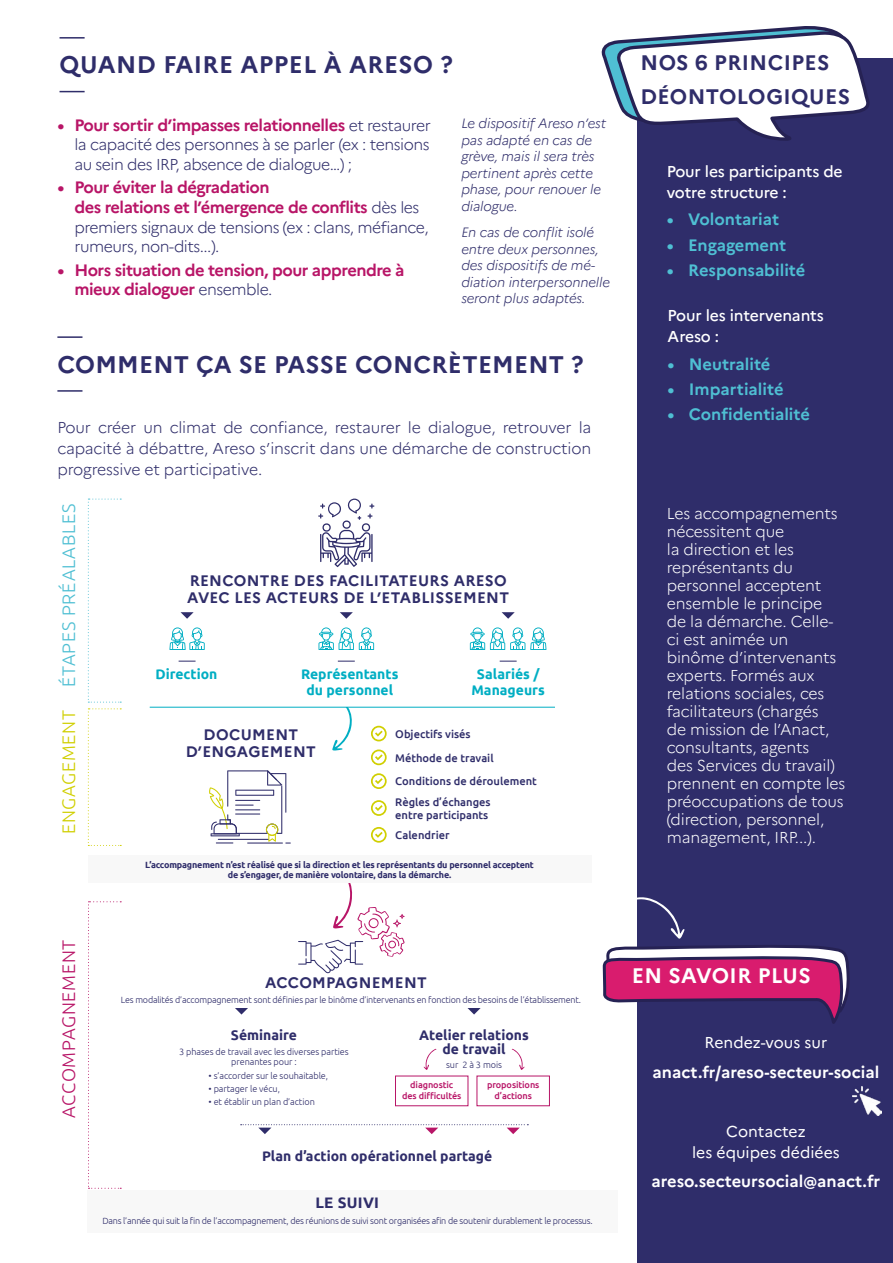
<style>
.page{position:relative;width:893px;height:1263px;background:#fff}
.page>*{position:absolute;margin:0;border:0;box-sizing:border-box;transform-origin:0 0}
.t1{font:700 24px "Marianne";letter-spacing:.01em;color:#2f2d6a}
.t2{font:700 21px/34.5px "Marianne";letter-spacing:.02em;color:#2f2d6a}
.t3{font:700 21px "Marianne";letter-spacing:.02em;color:#fff}
.t4{font:300 18.3px "Ubuntu";letter-spacing:.04em;color:#4fbfd3}
.t5{font:300 18.3px "Ubuntu";letter-spacing:.04em;color:#b81567}
.t6{font:300 18.3px "Ubuntu";letter-spacing:.04em;color:#d0cf00}
.t7{font:700 16.5px/19.5px "Marianne";letter-spacing:-.03em;color:#b81567}
.t8{font:700 16.5px "Marianne";color:#4fbfd3}
.t9{font:700 16.5px "Marianne";color:#fff}
.t10{font:300 15.75px/18px "Marianne";letter-spacing:-.01em;color:#fff}
.t11{font:300 15.75px/19.5px "Marianne";letter-spacing:-.03em;color:#2f2d6a}
.t12{font:500 15.75px/21px "Marianne";letter-spacing:-.01em;color:#fff}
.t13{font:15.75px/21px "Marianne";color:#fff;text-align:center}
.t14{font:700 15.15px/17.2px "Marianne";letter-spacing:.02em;color:#2f2d6a}
.t15{font:700 15.15px "Ubuntu";letter-spacing:.02em;color:#2f2d6a}
.t16{font:700 13.95px/14.2px "Ubuntu";color:#2f2d6a;text-align:center}
.t17{font:700 13.95px/16.5px "Ubuntu";color:#00aec3;text-align:center}
.t18{font:italic 300 13.5px/16.5px "Marianne";letter-spacing:-.01em;color:#2f2d6a}
.t19{font:500 11.1px/23.7px "Ubuntu";color:#2f2d6a}
.t20{font:300 9.15px/10.5px "Ubuntu";letter-spacing:-.01em;color:#2f2d6a;text-align:center}
.t21{font:500 9.15px/11.1px "Ubuntu";letter-spacing:-.01em;color:#b81567;text-align:center}
.t22{font:300 9px "Ubuntu";letter-spacing:-.025em;color:#2f2d6a}
.t23{font:700 9px/10.6px "Ubuntu";letter-spacing:-.02em;color:#2f2d6a;text-align:center}
.s1{font-weight:300;font-size:15.75px;color:#2f2d6a}
</style>
<div class="page">
<div style="left:638px;top:58px;width:255px;height:1205px;background:#2f2d6a"></div>
<hr style="left:60px;top:37px;width:25px;height:2px;background:#2f2d6a">
<svg style="left:60px;top:91px;width:25px;height:1px"></svg>
<hr style="left:57px;top:336px;width:25px;height:2px;background:#2f2d6a">
<hr style="left:57px;top:390px;width:25px;height:2px;background:#2f2d6a">
<svg style="left:601px;top:26px;width:269px;height:118px"></svg>
<div style="left:88px;top:1190px;width:530px;height:42px;background:#f8f8f8"></div>
<svg style="left:179px;top:661px;width:17px;height:1px"></svg>
<svg style="left:338px;top:661px;width:17px;height:1px"></svg>
<svg style="left:500px;top:661px;width:17px;height:1px"></svg>
<svg style="left:332px;top:708px;width:20px;height:43px"></svg>
<svg style="left:169px;top:627px;width:36px;height:23px"></svg>
<svg style="left:318px;top:627px;width:56px;height:23px"></svg>
<svg style="left:470px;top:627px;width:76px;height:23px"></svg>
<svg style="left:88px;top:499px;width:33px;height:347px"></svg>
<svg style="left:88px;top:901px;width:33px;height:288px"></svg>
<svg style="left:181px;top:612px;width:13px;height:7px"></svg>
<svg style="left:340px;top:612px;width:13px;height:7px"></svg>
<svg style="left:502px;top:612px;width:13px;height:7px"></svg>
<svg style="left:209px;top:770px;width:82px;height:73px"></svg>
<svg style="left:318px;top:498px;width:56px;height:69px"></svg>
<svg style="left:371px;top:726px;width:16px;height:15px"></svg>
<svg style="left:371px;top:749px;width:16px;height:16px"></svg>
<svg style="left:371px;top:773px;width:16px;height:16px"></svg>
<svg style="left:371px;top:827px;width:16px;height:16px"></svg>
<svg style="left:371px;top:800px;width:16px;height:16px"></svg>
<hr style="left:150px;top:707px;width:405px;height:1px;background:#00aec3">
<div style="left:88px;top:855px;width:503px;height:28px;background:#f8f8f8"></div>
<svg style="left:298px;top:883px;width:107px;height:90px"></svg>
<svg style="left:602px;top:896px;width:248px;height:130px"></svg>
<svg style="left:424px;top:1049px;width:13px;height:21px"></svg>
<svg style="left:512px;top:1049px;width:13px;height:21px"></svg>
<svg style="left:235px;top:1008px;width:13px;height:6px"></svg>
<svg style="left:467px;top:1008px;width:14px;height:6px"></svg>
<svg style="left:241px;top:1124px;width:287px;height:10px"></svg>
<img style="left:853px;top:1086px;width:29px;height:29px">
<h1 class="t1" style="left:60px;top:50px;width:395px">QUAND FAIRE APPEL À ARESO ?</h1>
<p class="t7" style="left:57px;top:115px;width:375px">• Pour sortir d’impasses relationnelles <span class="s1">et restaurer</span></p>
<p class="t11" style="left:74px;top:135px;width:357px">la capacité des personnes à se parler (ex : tensions au sein des IRP, absence de dialogue…) ;</p>
<p class="t7" style="left:74px;top:178px;width:347px;text-indent:-17px">• Pour éviter la dégradation<br>des relations et l’émergence de conflits <span class="s1">dès les</span></p>
<p class="t11" style="left:74px;top:217px;width:356px">premiers signaux de tensions (ex : clans, méfiance, rumeurs, non-dits...).</p>
<p class="t7" style="left:74px;top:260px;width:332px;text-indent:-17px">• Hors situation de tension, pour apprendre à mieux dialoguer <span class="s1">ensemble.</span></p>
<p class="t18" style="left:461px;top:115px;width:146px">Le dispositif Areso n’est pas adapté en cas de grève, mais il sera très pertinent après cette phase, pour renouer le dialogue.</p>
<p class="t18" style="left:461px;top:224px;width:150px">En cas de conflit isolé entre deux personnes, des dispositifs de mé&shy;diation interpersonnelle seront plus adaptés.</p>
<h1 class="t1" style="left:57px;top:350px;width:528px">COMMENT ÇA SE PASSE CONCRÈTEMENT ?</h1>
<p class="t11" style="left:57px;top:416px;width:535px;line-height:21px;text-align:justify">Pour créer un climat de confiance, restaurer le dialogue, retrouver la capacité à débattre, Areso s’inscrit dans une démarche de construction progressive et participative.</p>
<p class="t4" style="left:58px;top:687px;width:184px;rotate:-90deg">ÉTAPES PRÉALABLES</p>
<p class="t6" style="left:58px;top:834px;width:126px;rotate:-90deg">ENGAGEMENT</p>
<p class="t5" style="left:58px;top:1118px;width:180px;rotate:-90deg">ACCOMPAGNEMENT</p>
<p class="t14" style="left:187px;top:571px;width:323px">RENCONTRE DES FACILITATEURS ARESO<br>AVEC LES ACTEURS DE L’ETABLISSEMENT</p>
<p class="t17" style="left:155px;top:665px;width:64px">Direction</p>
<p class="t17" style="left:301px;top:665px;width:99px">Représentants du personnel</p>
<p class="t17" style="left:471px;top:665px;width:75px">Salariés /<br>Manageurs</p>
<p class="t19" style="left:395px;top:722px;width:143px">Objectifs visés<br>Méthode de travail<br>Conditions de déroulement</p>
<p class="t14" style="left:186px;top:726px;width:132px;text-align:center">DOCUMENT<br>D’ENGAGEMENT</p>
<p class="t19" style="left:395px;top:795px;width:97px;line-height:13.2px">Règles d’échanges entre participants</p>
<p class="t19" style="left:395px;top:823px;width:56px">Calendrier</p>
<p class="t23" style="left:145px;top:859px;width:390px">L’accompagnement n’est réalisé que si la direction et les représentants du personnel acceptent de s’engager, de manière volontaire, dans la démarche.</p>
<p class="t14" style="left:265px;top:974px;width:163px">ACCOMPAGNEMENT</p>
<p class="t22" style="left:121px;top:995px;width:462px">Les modalités d’accompagnement sont définies par le binôme d’intervenants en fonction des besoins de l’établissement.</p>
<p class="t16" style="left:231px;top:1027px;width:68px">Séminaire</p>
<p class="t20" style="left:179px;top:1046px;width:171px">3 phases de travail avec les diverses parties prenantes pour :</p>
<p class="t20" style="left:209px;top:1070px;width:121px">• s’accorder sur le souhaitable,</p>
<p class="t20" style="left:209px;top:1083px;width:73px">• partager le vécu,</p>
<p class="t20" style="left:209px;top:1096px;width:108px">• et établir un plan d’action</p>
<p class="t16" style="left:419px;top:1027px;width:111px">Atelier relations de travail</p>
<p class="t20" style="left:446px;top:1059px;width:57px">sur 2 à 3 mois</p>
<p class="t21" style="left:402px;top:1079px;width:61px">diagnostic des difficultés</p>
<p class="t21" style="left:487px;top:1079px;width:54px">propositions d’actions</p>
<p class="t16" style="left:262px;top:1149px;width:232px">Plan d’action opérationnel partagé</p>
<p class="t15" style="left:315px;top:1193px;width:65px">LE SUIVI</p>
<p class="t22" style="left:102px;top:1215px;width:492px">Dans l’année qui suit la fin de l’accompagnement, des réunions de suivi sont organisées afin de soutenir durablement le processus.</p>
<h2 class="t2" style="left:640px;top:45px;width:211px">NOS 6 PRINCIPES<br>DÉONTOLOGIQUES</h2>
<p class="t12" style="left:667px;top:161px;width:177px">Pour les participants de votre structure :</p>
<p class="t8" style="left:667px;top:209px;width:114px">• Volontariat</p>
<p class="t8" style="left:667px;top:235px;width:121px">• Engagement</p>
<p class="t8" style="left:667px;top:260px;width:140px">• Responsabilité</p>
<p class="t12" style="left:668px;top:305px;width:158px">Pour les intervenants<br>Areso :</p>
<p class="t8" style="left:668px;top:354px;width:104px">• Neutralité</p>
<p class="t8" style="left:668px;top:379px;width:117px">• Impartialité</p>
<p class="t8" style="left:668px;top:404px;width:144px">• Confidentialité</p>
<p class="t10" style="left:667px;top:504px;width:180px">Les accompagnements nécessitent que<br>la direction et les représentants du personnel acceptent ensemble le principe de la démarche. Celle&shy;ci est animée un binôme d’intervenants experts. Formés aux relations sociales, ces facilitateurs (chargés<br>de mission de l’Anact, consultants, agents<br>des Services du travail) prennent en compte les préoccupations de tous (direction, personnel, management, IRP...).</p>
<h2 class="t3" style="left:632px;top:963px;width:181px">EN SAVOIR PLUS</h2>
<p class="t13" style="left:704px;top:1032px;width:124px">Rendez-vous sur</p>
<p class="t9" style="left:653px;top:1062px;width:228px">anact.fr/areso-secteur-social</p>
<p class="t13" style="left:692px;top:1121px;width:149px">Contactez<br>les équipes dédiées</p>
<p class="t9" style="left:652px;top:1171px;width:230px">areso.secteursocial@anact.fr</p>
</div>
